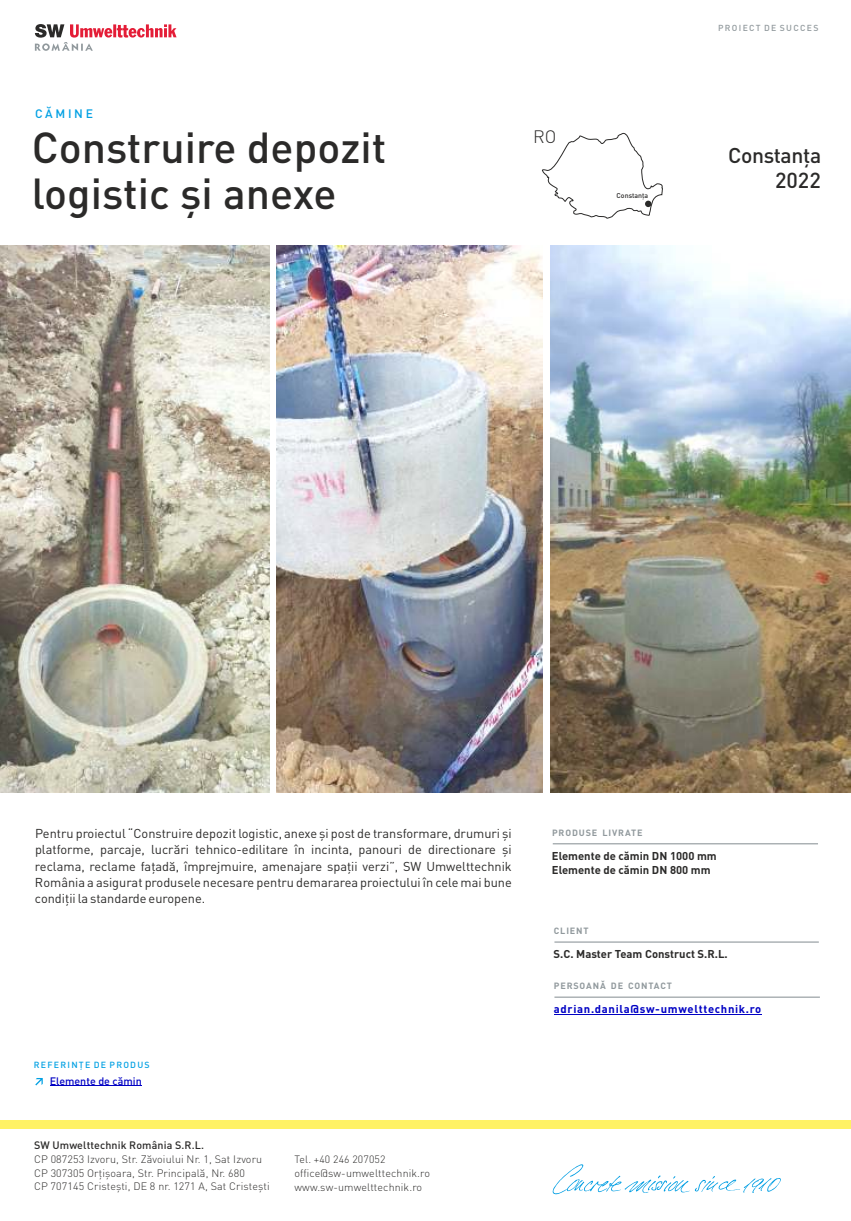
<style>
.page{position:relative;width:851px;height:1221px;background:#fff}
.page>*{position:absolute;margin:0;border:0;box-sizing:border-box;transform-origin:0 0}
.t1{font:500 42.75px/45.9px "DIN Pro";color:#2b2a29}
.t2{font:500 21.45px "DIN Pro";color:#2b2a29}
.t3{font:500 21.15px "DIN Pro";letter-spacing:-.015em;color:#2b2a29}
.t4{font:300 17.85px "DIN Pro";color:#2b2a29}
.t5{font:12.75px/16.4px "DIN Pro";color:#2b2a29;text-align:justify}
.t6{font:500 12.15px "DIN Pro";letter-spacing:.22em;color:#00a0e3}
.t7{font:700 11.25px/14.4px "DIN Pro";color:#2b2a29}
.t8{font:700 11.25px "DIN Pro";letter-spacing:.06em;color:#0000c4}
.t9{font:300 10.65px/13.6px "DIN Pro";letter-spacing:.01em;color:#2b2a29}
.t10{font:500 10.65px "DIN Pro";letter-spacing:.01em;color:#2b2a29}
.t11{font:500 10.65px "DIN Pro";color:#0000c4}
.t12{font:300 10.5px "DIN Pro";letter-spacing:.01em;color:#2b2a29}
.t13{font:700 9px "DIN Pro";letter-spacing:.1em;color:#91999d}
.t14{font:500 8.85px "DIN Pro";letter-spacing:.14em;color:#00a0e3}
.t15{font:500 8.7px "DIN Pro";letter-spacing:.155em;color:#91999d}
.t16{font:500 6.9px "DIN Pro";color:#2b2a29}
</style>
<div class="page">
<div style="left:0;top:1120px;width:850px;height:8px;background:#fff264"></div>
<svg style="left:35px;top:1078px;width:8px;height:7px"></svg>
<hr style="left:50px;top:1085px;width:92px;height:1px;background:#0000c4">
<hr style="left:552px;top:843px;width:265px;height:1px;background:#91999d">
<hr style="left:554px;top:996px;width:265px;height:1px;background:#91999d">
<hr style="left:554px;top:941px;width:264px;height:1px;background:#91999d">
<svg style="left:542px;top:132px;width:121px;height:86px"></svg>
<svg style="left:552px;top:1164px;width:228px;height:30px"></svg>
<svg style="left:35px;top:24px;width:141px;height:27px"></svg>
<hr style="left:554px;top:1014px;width:207px;height:1px;background:#0000c4">
<img style="left:550px;top:246px;width:300px;height:546px">
<img style="left:277px;top:246px;width:265px;height:546px">
<img style="left:0;top:246px;width:269px;height:546px">
<p class="t6" style="left:35px;top:109px;width:59px">CĂMINE</p>
<h1 class="t1" style="left:32px;top:129px;width:356px">Construire depozit logistic și anexe</h1>
<h3 class="t4" style="left:533px;top:129px;width:25px">RO</h3>
<p class="t16" style="left:616px;top:193px;width:33px">Constanța</p>
<p class="t15" style="left:718px;top:24px;width:102px">PROIECT DE SUCCES</p>
<h3 class="t3" style="left:728px;top:147px;width:95px">Constanța</h3>
<h2 class="t2" style="left:774px;top:172px;width:47px">2022</h2>
<p class="t5" style="left:35px;top:826px;width:478px">Pentru proiectul “Construire depozit logistic, anexe și post de transformare, drumuri și platforme, parcaje, lucrări tehnico-edilitare în incinta, panouri de directionare și reclama, reclame fațadă, împrejmuire, amenajare spații verzi”, SW Umwelttechnik România a asigurat produsele necesare pentru demararea proiectului în cele mai bune condiții la standarde europene.</p>
<p class="t14" style="left:34px;top:1060px;width:117px">REFERINȚE DE PRODUS</p>
<p class="t11" style="left:50px;top:1076px;width:93px">Elemente de cămin</p>
<p class="t10" style="left:34px;top:1141px;width:171px">SW Umwelttechnik România S.R.L.</p>
<p class="t9" style="left:34px;top:1153px;width:237px">CP 087253 Izvoru, Str. Zăvoiului Nr. 1, Sat Izvoru<br>CP 307305 Orţişoara, Str. Principală, Nr. 680<br>CP 707145 Cristești, DE 8 nr. 1271 A, Sat Cristești</p>
<p class="t12" style="left:294px;top:1155px;width:92px">Tel. +40 246 207052</p>
<p class="t9" style="left:294px;top:1167px;width:137px">office@sw-umwelttechnik.ro www.sw-umwelttechnik.ro</p>
<p class="t13" style="left:552px;top:828px;width:92px">PRODUSE LIVRATE</p>
<p class="t7" style="left:551px;top:849px;width:166px">Elemente de cămin DN 1000 mm<br>Elemente de cămin DN 800 mm</p>
<p class="t13" style="left:553px;top:927px;width:36px">CLIENT</p>
<p class="t7" style="left:553px;top:948px;width:176px">S.C. Master Team Construct S.R.L.</p>
<p class="t13" style="left:553px;top:982px;width:120px">PERSOANĂ DE CONTACT</p>
<p class="t8" style="left:554px;top:1004px;width:209px">adrian.danila@sw-umwelttechnik.ro</p>
</div>
